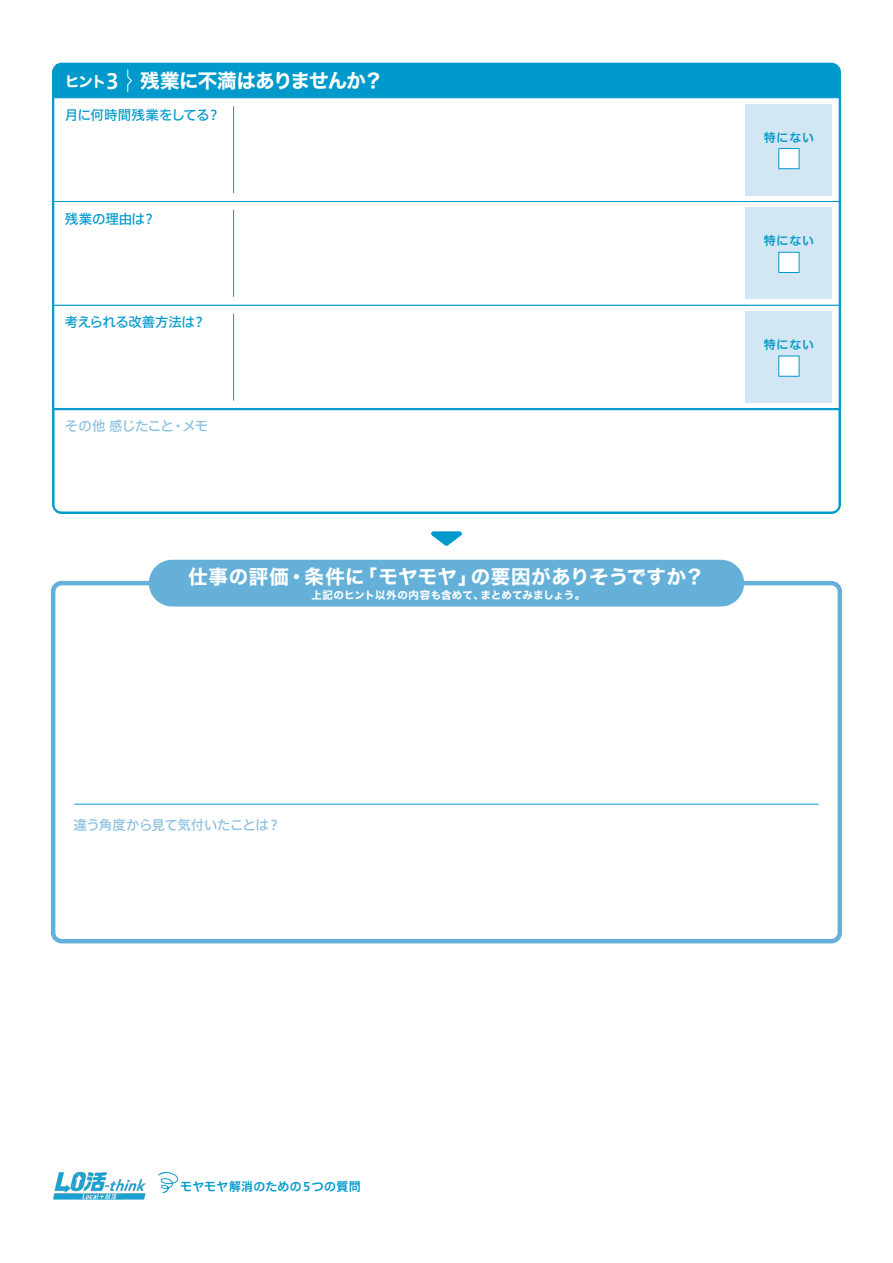
<style>
.page{position:relative;width:893px;height:1263px;background:#fff}
.page>*{position:absolute;margin:0;border:0;box-sizing:border-box;transform-origin:0 0}
.t1{font:19.5px "Hiragino Sans W7";letter-spacing:.01em;color:#fff}
.t2{font:19.5px "Hiragino Sans W7";letter-spacing:-.035em;color:#fff}
.t3{font:13.5px "Hiragino UD Sans F Std W5";letter-spacing:-.02em;color:#09c}
.t4{font:13.5px "Hiragino UD Sans F Std W5";letter-spacing:-.04em;color:#8bc0e0}
.t5{font:12px "Hiragino UD Sans F Std W6";letter-spacing:.025em;color:#09c}
.t6{font:10.5px "Hiragino Sans W7";letter-spacing:.01em;color:#fff}
.s1{font-size:14.7px}
.s2{font-family:"Hiragino UD Sans F Std W6";font-size:21px}
</style>
<div class="page">
<div style="left:53px;top:64px;width:787px;height:34px;background:#09c;border:1px solid #09c"></div>
<div style="left:53px;top:201px;width:787px;height:104px;background:#fff;border:1px solid #09c"></div>
<div style="left:53px;top:305px;width:787px;height:104px;background:#fff;border:1px solid #09c"></div>
<svg style="left:55px;top:408px;width:783px;height:103px"></svg>
<div style="left:52px;top:63px;width:789px;height:451px;border:2px solid #09c;border-radius:9px"></div>
<hr style="left:233px;top:106px;width:1px;height:87px;background:#09c">
<hr style="left:233px;top:210px;width:1px;height:87px;background:#09c">
<hr style="left:233px;top:314px;width:1px;height:87px;background:#09c">
<svg style="left:127px;top:69px;width:5px;height:23px"></svg>
<div style="left:51px;top:581px;width:791px;height:362px;border:4px solid #64b0d8;border-radius:9px"></div>
<div style="left:149px;top:560px;width:595px;height:46px;background:#64b0d8;border-radius:23px"></div>
<svg style="left:431px;top:531px;width:31px;height:15px"></svg>
<hr style="left:74px;top:804px;width:745px;height:1px;background:#09c">
<div style="left:746px;top:104px;width:86px;height:91px;background:#d3e6f3"></div>
<div style="left:778px;top:148px;width:21px;height:21px;background:#fff;border:1px solid #09c"></div>
<div style="left:746px;top:208px;width:86px;height:91px;background:#d3e6f3"></div>
<div style="left:778px;top:252px;width:21px;height:21px;background:#fff;border:1px solid #09c"></div>
<div style="left:746px;top:312px;width:86px;height:91px;background:#d3e6f3"></div>
<div style="left:778px;top:356px;width:21px;height:21px;background:#fff"></div>
<img style="left:53px;top:1171px;width:92px;height:29px">
<svg style="left:158px;top:1172px;width:20px;height:21px"></svg>
<h1 class="t2" style="left:65px;top:66px;width:320px"><span class="s1">ヒント</span><span class="s2">3</span> 残業に不満はありませんか？</h1>
<p class="t3" style="left:65px;top:105px;width:157px">月に何時間残業をしてる？</p>
<p class="t3" style="left:65px;top:208px;width:92px">残業の理由は？</p>
<p class="t3" style="left:65px;top:312px;width:142px">考えられる改善方法は？</p>
<p class="t4" style="left:65px;top:416px;width:145px">その他 感じたこと・メモ</p>
<h1 class="t1" style="left:189px;top:561px;width:517px">仕事の評価・条件に「モヤモヤ」の要因がありそうですか？</h1>
<p class="t6" style="left:311px;top:587px;width:275px">上記のヒント以外の内容も含めて、まとめてみましょう。</p>
<p class="t5" style="left:764px;top:128px;width:52px">特にない</p>
<p class="t5" style="left:764px;top:232px;width:52px">特にない</p>
<p class="t5" style="left:764px;top:335px;width:52px">特にない</p>
<p class="t4" style="left:74px;top:815px;width:209px">違う角度から見て気付いたことは？</p>
<p class="t5" style="left:180px;top:1177px;width:182px">モヤモヤ解消のための５つの質問</p>
</div>
